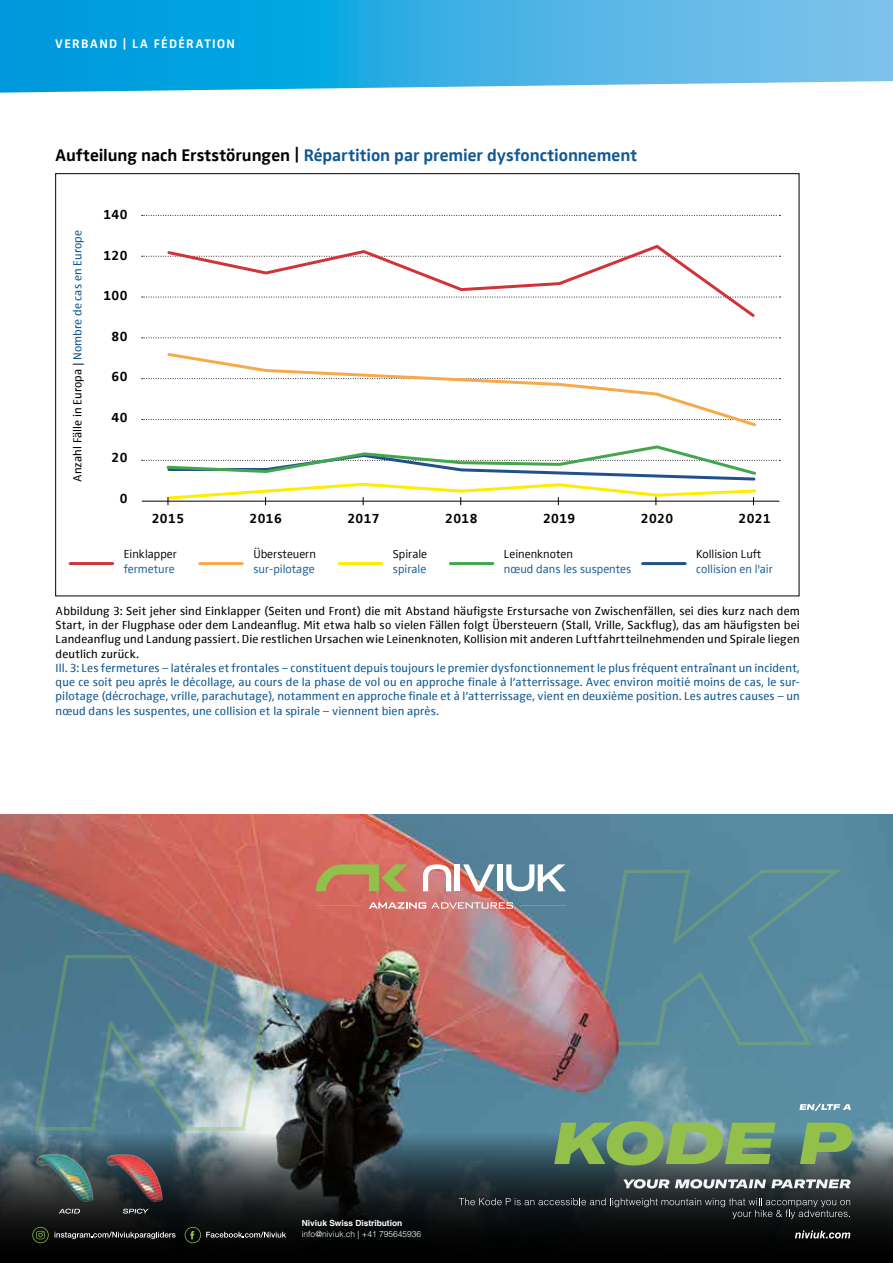
<style>
.page{position:relative;width:893px;height:1263px;background:#fff}
.page>*{position:absolute;margin:0;border:0;box-sizing:border-box;transform-origin:0 0}
.t1{font:700 17.25px "Zwo Offc Pro";color:#115892}
.t2{font:700 13.5px "Zwo Offc Pro";letter-spacing:.03em;color:#000}
.t3{font:700 12.75px "Zwo Offc Pro";letter-spacing:.1em;color:#fff}
.t4{font:12px/14.2px "Zwo Offc Pro";letter-spacing:.01em;color:#115892;text-align:justify}
.t5{font:12px/14.2px "Zwo Offc Pro";letter-spacing:.005em;color:#000;text-align:justify}
.t6{font:300 12px "Zwo Offc Pro";color:#115892}
.t7{font:300 12px "Zwo Offc Pro";color:#000}
.t8{font:300 8.4px "Helvetica LT Std";color:#fff}
.t9{font:700 8.4px "Helvetica LT Std";color:#fff}
.s1{color:#000}
.s2{color:#115892}
</style>
<div class="page">
<svg style="left:0;top:0;width:893px;height:93px;background:#40b2e5"></svg>
<svg style="left:142px;top:215px;width:638px;height:1px"></svg>
<svg style="left:142px;top:256px;width:638px;height:1px"></svg>
<svg style="left:142px;top:297px;width:638px;height:1px"></svg>
<svg style="left:142px;top:337px;width:638px;height:1px"></svg>
<svg style="left:142px;top:378px;width:638px;height:1px"></svg>
<svg style="left:142px;top:419px;width:638px;height:1px"></svg>
<hr style="left:70px;top:562px;width:43px;height:3px;background:#d03439">
<hr style="left:339px;top:562px;width:43px;height:3px;background:#ffec00">
<hr style="left:200px;top:562px;width:42px;height:3px;background:#f6aa4b">
<hr style="left:450px;top:562px;width:43px;height:3px;background:#42a74c">
<hr style="left:643px;top:562px;width:42px;height:3px;background:#21518b">
<svg style="left:165px;top:244px;width:592px;height:73px"></svg>
<svg style="left:165px;top:353px;width:593px;height:74px"></svg>
<img style="left:0;top:814px;width:893px;height:318px">
<div style="left:455px;top:864px;width:5px;height:27px;background:#fff"></div>
<svg style="left:463px;top:864px;width:32px;height:27px"></svg>
<div style="left:498px;top:864px;width:5px;height:27px;background:#fff"></div>
<svg style="left:423px;top:864px;width:28px;height:27px"></svg>
<svg style="left:506px;top:864px;width:60px;height:27px"></svg>
<svg style="left:316px;top:864px;width:91px;height:27px;background:#b59356"></svg>
<svg style="left:369px;top:902px;width:144px;height:7px"></svg>
<svg style="left:316px;top:905px;width:46px;height:1px"></svg>
<svg style="left:520px;top:905px;width:46px;height:1px"></svg>
<svg style="left:0;top:1132px;width:893px;height:131px;background:#232c30"></svg>
<svg style="left:554px;top:1121px;width:221px;height:44px;background:#7da663"></svg>
<svg style="left:800px;top:1122px;width:52px;height:42px;background:#77a160"></svg>
<svg style="left:795px;top:1230px;width:55px;height:8px"></svg>
<svg style="left:32px;top:1227px;width:17px;height:16px"></svg>
<svg style="left:55px;top:1232px;width:121px;height:7px"></svg>
<svg style="left:185px;top:1227px;width:101px;height:16px;background:#252723"></svg>
<svg style="left:459px;top:1198px;width:391px;height:21px;background:#282d2e"></svg>
<svg style="left:799px;top:1104px;width:52px;height:7px"></svg>
<img style="left:143px;top:1145px;width:70px;height:82px">
<img style="left:0;top:1145px;width:143px;height:82px">
<svg style="left:59px;top:1209px;width:21px;height:4px"></svg>
<svg style="left:123px;top:1209px;width:26px;height:4px"></svg>
<svg style="left:623px;top:1179px;width:46px;height:9px"></svg>
<svg style="left:675px;top:1179px;width:176px;height:9px"></svg>
<img style="left:290px;top:1208px;width:162px;height:55px">
<svg style="left:34px;top:955px;width:236px;height:175px;background:#6a8d9b"></svg>
<svg style="left:602px;top:870px;width:239px;height:175px;background:#59899c"></svg>
<svg style="left:142px;top:445px;width:638px;height:60px"></svg>
<p class="t3" style="left:55px;top:34px;width:181px">VERBAND | LA FÉDÉRATION</p>
<h1 class="t1" style="left:55px;top:142px;width:584px"><span class="s1">Aufteilung nach Erststörungen |</span> Répartition par premier dysfonctionnement</h1>
<p class="t5" style="left:70px;top:482px;width:253px;rotate:-90deg">Anzahl Fälle in Europa | <span class="s2">Nombre de cas en Europe</span></p>
<p class="t2" style="left:103px;top:204px;width:26px">140</p>
<p class="t2" style="left:103px;top:245px;width:26px">120</p>
<p class="t2" style="left:103px;top:285px;width:26px">100</p>
<p class="t2" style="left:112px;top:326px;width:17px">80</p>
<p class="t2" style="left:112px;top:366px;width:17px">60</p>
<p class="t2" style="left:112px;top:407px;width:17px">40</p>
<p class="t2" style="left:112px;top:447px;width:17px">20</p>
<p class="t2" style="left:120px;top:488px;width:9px">0</p>
<p class="t2" style="left:152px;top:508px;width:34px">2015</p>
<p class="t2" style="left:250px;top:508px;width:34px">2016</p>
<p class="t2" style="left:347px;top:508px;width:34px">2017</p>
<p class="t2" style="left:445px;top:508px;width:34px">2018</p>
<p class="t2" style="left:543px;top:508px;width:34px">2019</p>
<p class="t2" style="left:641px;top:508px;width:34px">2020</p>
<p class="t2" style="left:739px;top:508px;width:34px">2021</p>
<p class="t7" style="left:124px;top:545px;width:55px">Einklapper</p>
<p class="t6" style="left:124px;top:560px;width:52px">fermeture</p>
<p class="t7" style="left:253px;top:545px;width:64px">Übersteuern</p>
<p class="t6" style="left:253px;top:560px;width:63px">sur-pilotage</p>
<p class="t7" style="left:696px;top:545px;width:67px">Kollision Luft</p>
<p class="t6" style="left:696px;top:560px;width:78px">collision en l'air</p>
<p class="t7" style="left:393px;top:545px;width:36px">Spirale</p>
<p class="t6" style="left:393px;top:560px;width:35px">spirale</p>
<p class="t7" style="left:504px;top:545px;width:71px">Leinenknoten</p>
<p class="t6" style="left:504px;top:560px;width:129px">nœud dans les suspentes</p>
<p class="t5" style="left:56px;top:603px;width:746px">Abbildung 3: Seit jeher sind Einklapper (Seiten und Front) die mit Abstand häufigste Erstursache von Zwischenfällen, sei dies kurz nach dem Start, in der Flugphase oder dem Landeanflug. Mit etwa halb so vielen Fällen folgt Übersteuern (Stall, Vrille, Sackflug), das am häufigsten bei Landeanflug und Landung passiert. Die restlichen Ursachen wie Leinenknoten, Kollision mit anderen Luftfahrtteilnehmenden und Spirale liegen deutlich zurück.</p>
<p class="t4" style="left:56px;top:660px;width:746px">Ill. 3: Les fermetures – latérales et frontales – constituent depuis toujours le premier dysfonctionnement le plus fréquent entraînant un incident, que ce soit peu après le décollage, au cours de la phase de vol ou en approche finale à l’atterrissage. Avec environ moitié moins de cas, le sur&shy;pilotage (décrochage, vrille, parachutage), notamment en approche finale et à l’atterrissage, vient en deuxième position. Les autres causes – un nœud dans les suspentes, une collision et la spirale – viennent bien après.</p>
<p class="t9" style="left:302px;top:1218px;width:102px">Niviuk Swiss Distribution</p>
<p class="t8" style="left:302px;top:1229px;width:121px">info@niviuk.ch | +41 795645936</p>
</div>
